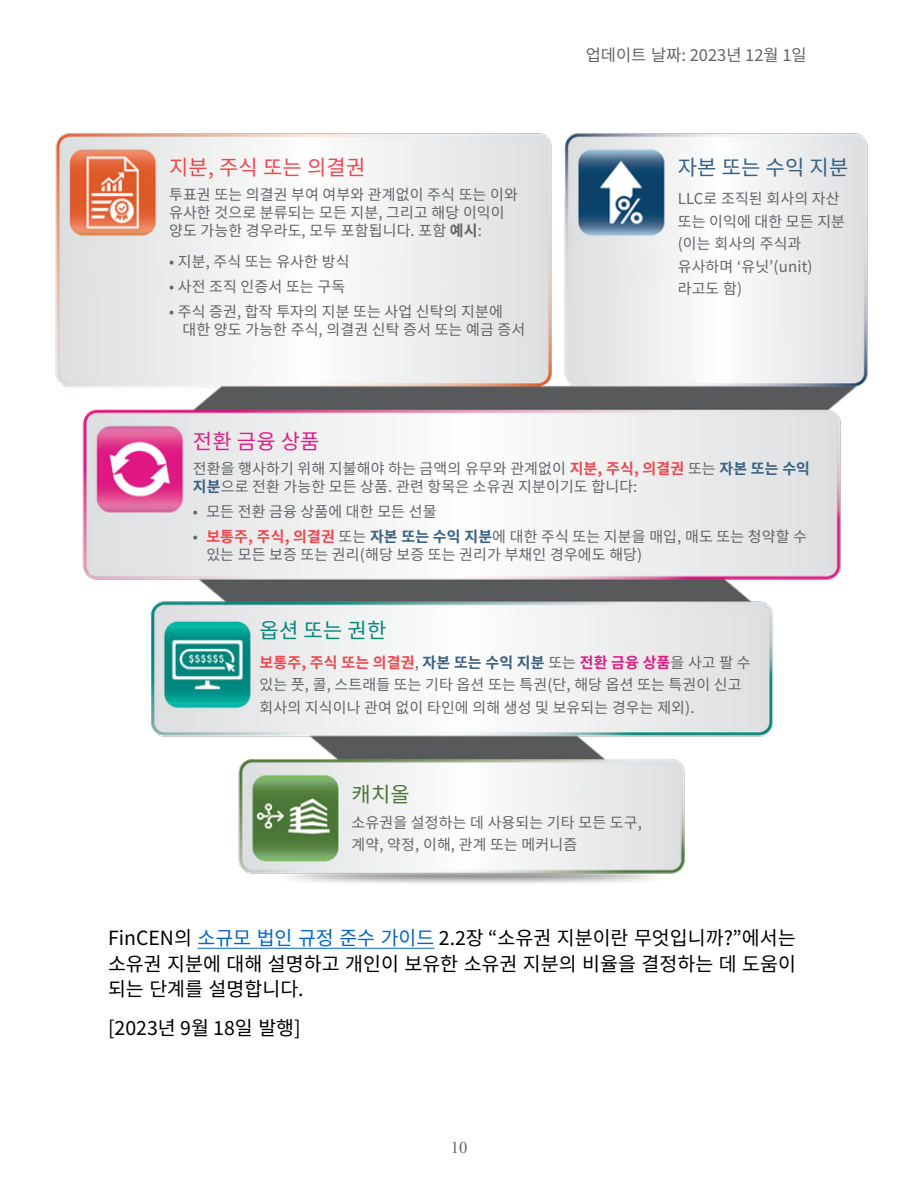
<style>
.page{position:relative;width:918px;height:1188px;background:#fff}
.page>*{position:absolute;margin:0;border:0;box-sizing:border-box;transform-origin:0 0}
.bullets{font:21px "Source Han Sans KR";letter-spacing:.01em;color:#ee484f}
.bullets-2{font:21px "Source Han Sans KR";letter-spacing:.01em;color:#396182}
.bullets-3{font:21px "Source Han Sans KR";color:#de2084}
.bullets-4{font:21px "Source Han Sans KR";color:#06877e}
.bullets-5{font:21px "Source Han Sans KR";color:#4a7637}
.Answer{font:19.5px/25.5px "Source Han Sans KR";color:#000;text-align:justify}
.t1{font:16.5px "Source Han Sans KR";color:#636466}
.t2{font:16.5px "Times New Roman";color:#636466}
.bullets-6{font:15px/22.5px "Source Han Sans KR";letter-spacing:.01em;color:#636466}
.s1{font-weight:700}
.s2{font-weight:700;color:#ee484f}
.s3{font-weight:700;color:#396182}
.s4{font-weight:700;color:#de2084}
.s5{color:#0563c1}
</style>
<div class="page">
<hr style="left:197px;top:948px;width:238px;height:1px;background:#0563c1">
<img style="left:55px;top:133px;width:813px;height:750px">
<p class="bullets" style="left:169px;top:155px;width:198px">지분, 주식 또는 의결권</p>
<p class="bullets-6" style="left:169px;top:185px;width:350px;line-height:18px">투표권 또는 의결권 부여 여부와 관계없이 주식 또는 이와 유사한 것으로 분류되는 모든 지분, 그리고 해당 이익이 양도 가능한 경우라도, 모두 포함됩니다. 포함 <span class="s1">예시</span>:</p>
<p class="bullets-6" style="left:169px;top:251px;width:182px">• 지분, 주식 또는 유사한 방식</p>
<p class="bullets-6" style="left:169px;top:275px;width:178px">• 사전 조직 인증서 또는 구독</p>
<p class="bullets-6" style="left:183px;top:302px;width:344px;line-height:18px;text-indent:-14px">• 주식 증권, 합작 투자의 지분 또는 사업 신탁의 지분에 대한 양도 가능한 주식, 의결권 신탁 증서 또는 예금 증서</p>
<p class="t1" style="left:586px;top:45px;width:223px">업데이트 날짜: 2023년 12월 1일</p>
<p class="bullets-2" style="left:678px;top:155px;width:172px">자본 또는 수익 지분</p>
<p class="bullets-6" style="left:678px;top:188px;width:169px">LLC로 조직된 회사의 자산 또는 이익에 대한 모든 지분 (이는 회사의 주식과 유사하며 ‘유닛’(unit) 라고도 함)</p>
<p class="bullets-3" style="left:193px;top:430px;width:128px">전환 금융 상품</p>
<p class="bullets-6" style="left:193px;top:460px;width:619px;line-height:18px">전환을 행사하기 위해 지불해야 하는 금액의 유무와 관계없이 <span class="s2">지분, 주식, 의결권</span> 또는 <span class="s3">자본 또는 수익 지분</span>으로 전환 가능한 모든 상품. 관련 항목은 소유권 지분이기도 합니다:</p>
<p class="bullets-6" style="left:193px;top:500px;width:245px">• 모든 전환 금융 상품에 대한 모든 선물</p>
<p class="bullets-6" style="left:206px;top:527px;width:602px;line-height:18px;text-indent:-14px">• <span class="s2">보통주, 주식, 의결권</span> 또는 <span class="s3">자본 또는 수익 지분</span>에 대한 주식 또는 지분을 매입, 매도 또는 청약할 수 있는 모든 보증 또는 권리(해당 보증 또는 권리가 부채인 경우에도 해당)</p>
<p class="bullets-4" style="left:260px;top:619px;width:128px">옵션 또는 권한</p>
<p class="bullets-6" style="left:260px;top:651px;width:493px"><span class="s2">보통주, 주식 또는 의결권</span>, <span class="s3">자본 또는 수익 지분</span> 또는 <span class="s4">전환 금융 상품</span>을 사고 팔 수 있는 풋, 콜, 스트래들 또는 기타 옵션 또는 특권(단, 해당 옵션 또는 특권이 신고 회사의 지식이나 관여 없이 타인에 의해 생성 및 보유되는 경우는 제외).</p>
<p class="bullets-5" style="left:352px;top:782px;width:60px">캐치올</p>
<p class="bullets-6" style="left:352px;top:812px;width:292px">소유권을 설정하는 데 사용되는 기타 모든 도구, 계약, 약정, 이해, 관계 또는 메커니즘</p>
<p class="Answer" style="left:108px;top:926px;width:689px">FinCEN의 <span class="s5">소규모 법인 규정 준수 가이드</span> 2.2장 “소유권 지분이란 무엇입니까?”에서는 소유권 지분에 대해 설명하고 개인이 보유한 소유권 지분의 비율을 결정하는 데 도움이 되는 단계를 설명합니다.</p>
<p class="Answer" style="left:108px;top:1016px;width:194px">[2023년 9월 18일 발행]</p>
<p class="t2" style="left:451px;top:1136px;width:18px">10</p>
</div>
